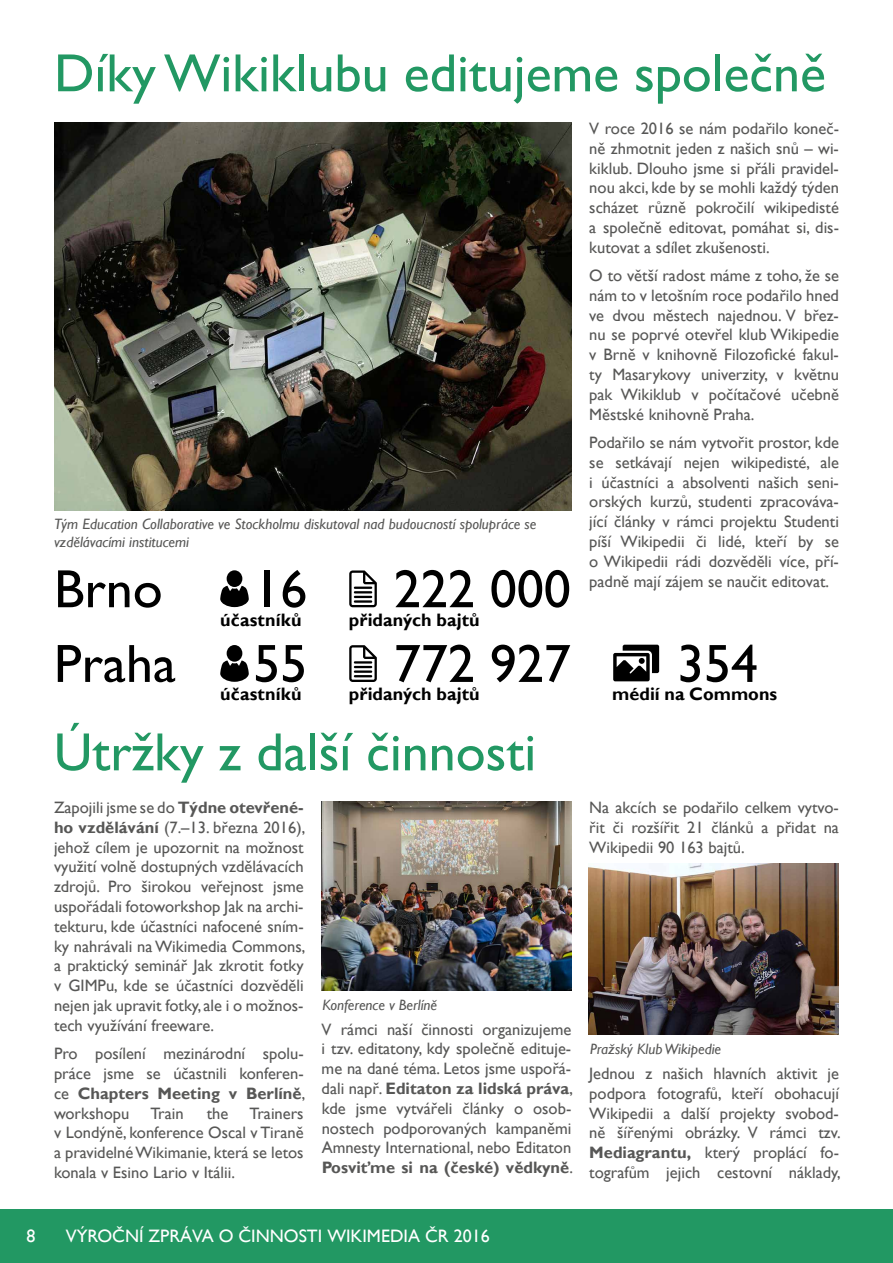
<style>
.page{position:relative;width:893px;height:1263px;background:#fff}
.page>*{position:absolute;margin:0;border:0;box-sizing:border-box;transform-origin:0 0}
.t1{font:54px "Gill Sans";color:#229863}
.t2{font:54px "Gill Sans";color:#000}
.t3{font:700 18px "Gill Sans";letter-spacing:.005em;color:#000}
.t4{font:18px "Gill Sans";color:#fff}
.t5{font:16.5px/19.8px "Gill Sans";color:#575756;text-align:justify}
.t6{font:italic 15px/18px "Gill Sans";color:#575756}
.s1{font-weight:700}
</style>
<div class="page">
<div style="left:0;top:1209px;width:893px;height:54px;background:#229863"></div>
<img style="left:54px;top:123px;width:517px;height:388px">
<div style="left:227px;top:645px;width:15px;height:17px;background:#000;border-radius:50%"></div>
<svg style="left:220px;top:660px;width:29px;height:22px"></svg>
<svg style="left:613px;top:645px;width:46px;height:36px"></svg>
<div style="left:227px;top:570px;width:15px;height:17px;background:#000;border-radius:50%"></div>
<svg style="left:220px;top:586px;width:29px;height:21px"></svg>
<svg style="left:349px;top:645px;width:28px;height:37px"></svg>
<svg style="left:349px;top:570px;width:28px;height:37px"></svg>
<img style="left:322px;top:801px;width:249px;height:190px">
<img style="left:589px;top:864px;width:249px;height:171px">
<h1 class="t1" style="left:54px;top:42px;width:773px">Díky Wikiklubu editujeme společně</h1>
<p class="t5" style="left:589px;top:119px;width:251px">V roce 2016 se nám podařilo koneč&shy;ně zhmotnit jeden z našich snů – wi&shy;kiklub. Dlouho jsme si přáli pravidel&shy;nou akci, kde by se mohli každý týden scházet různě pokročilí wikipedisté a společně editovat, pomáhat si, dis&shy;kutovat a sdílet zkušenosti.</p>
<p class="t5" style="left:589px;top:266px;width:251px">O to větší radost máme z toho, že se nám to v letošním roce podařilo hned ve dvou městech najednou. V břez&shy;nu se poprvé otevřel klub Wikipedie v Brně v knihovně Filozofické fakul&shy;ty Masarykovy univerzity, v květnu pak Wikiklub v počítačové učebně Městské knihovně Praha.</p>
<p class="t5" style="left:589px;top:433px;width:251px">Podařilo se nám vytvořit prostor, kde se setkávají nejen wikipedisté, ale i účastníci a absolventi našich seni&shy;orských kurzů, studenti zpracováva&shy;jící články v rámci projektu Studenti píší Wikipedii či lidé, kteří by se o Wikipedii rádi dozvěděli více, pří&shy;padně mají zájem se naučit editovat.</p>
<p class="t6" style="left:54px;top:516px;width:484px">Tým Education Collaborative ve Stockholmu diskutoval nad budoucností spolupráce se vzdělávacími institucemi</p>
<h1 class="t2" style="left:394px;top:558px;width:179px">222 000</h1>
<p class="t3" style="left:349px;top:609px;width:133px">přidaných bajtů</p>
<h1 class="t2" style="left:54px;top:558px;width:110px">Brno</h1>
<h1 class="t2" style="left:253px;top:558px;width:55px">16</h1>
<p class="t3" style="left:220px;top:609px;width:83px">účastníků</p>
<h1 class="t2" style="left:54px;top:632px;width:124px">Praha</h1>
<h1 class="t2" style="left:253px;top:632px;width:55px">55</h1>
<p class="t3" style="left:220px;top:683px;width:83px">účastníků</p>
<h1 class="t2" style="left:394px;top:632px;width:179px">772 927</h1>
<p class="t3" style="left:349px;top:683px;width:133px">přidaných bajtů</p>
<h1 class="t1" style="left:54px;top:721px;width:484px">Útržky z další činnosti</h1>
<p class="t5" style="left:54px;top:798px;width:253px">Zapojili jsme se do <span class="s1">Týdne otevřené&shy;ho vzdělávání</span> (7.–13. března 2016), jehož cílem je upozornit na možnost využití volně dostupných vzdělávacích zdrojů. Pro širokou veřejnost jsme uspořádali fotoworkshop Jak na archi&shy;tekturu, kde účastníci nafocené sním&shy;ky nahrávali na Wikimedia Commons, a praktický seminář Jak zkrotit fotky v GIMPu, kde se účastníci dozvěděli nejen jak upravit fotky, ale i o možnos&shy;tech využívání freeware.</p>
<p class="t5" style="left:54px;top:1044px;width:253px">Pro posílení mezinárodní spolu&shy;práce jsme se účastnili konferen&shy;ce <span class="s1">Chapters Meeting v Berlíně</span>, workshopu</p>
<p class="t6" style="left:322px;top:996px;width:116px">Konference v Berlíně</p>
<p class="t5" style="left:322px;top:1019px;width:253px">V rámci naší činnosti organizujeme i tzv. editatony, kdy společně edituje&shy;me na dané téma. Letos jsme uspořá&shy;dali např. <span class="s1">Editaton za lidská práva</span>, kde jsme vytvářeli články o osob&shy;nostech podporovaných kampaněmi Amnesty International, nebo Editaton <span class="s1">Posviťme si na (české) vědkyně</span>.</p>
<p class="t5" style="left:54px;top:1103px;width:251px;text-indent:196px">Trainers v Londýně, konference Oscal v Tiraně a pravidelné Wikimanie, která se letos konala v Esino Lario v Itálii.</p>
<p class="t5" style="left:150px;top:1103px;width:35px">Train</p>
<p class="t5" style="left:207px;top:1103px;width:23px">the</p>
<h1 class="t2" style="left:677px;top:632px;width:82px">354</h1>
<p class="t3" style="left:612px;top:683px;width:167px">médií na Commons</p>
<p class="t5" style="left:589px;top:798px;width:251px">Na akcích se podařilo celkem vytvo&shy;řit či rozšířit 21 článků a přidat na Wikipedii 90 163 bajtů.</p>
<p class="t6" style="left:590px;top:1040px;width:133px">Pražský Klub Wikipedie</p>
<p class="t5" style="left:589px;top:1064px;width:253px">Jednou z našich hlavních aktivit je podpora fotografů, kteří obohacují Wikipedii a další projekty svobod&shy;ně šířenými obrázky. V rámci tzv.<br><span class="s1">Mediagrantu,</span> který proplácí fo&shy;tografům jejich cestovní náklady,</p>
<p class="t4" style="left:27px;top:1225px;width:10px">8</p>
<p class="t4" style="left:66px;top:1225px;width:425px">VÝROČNÍ ZPRÁVA O ČINNOSTI WIKIMEDIA ČR 2016</p>
</div>
